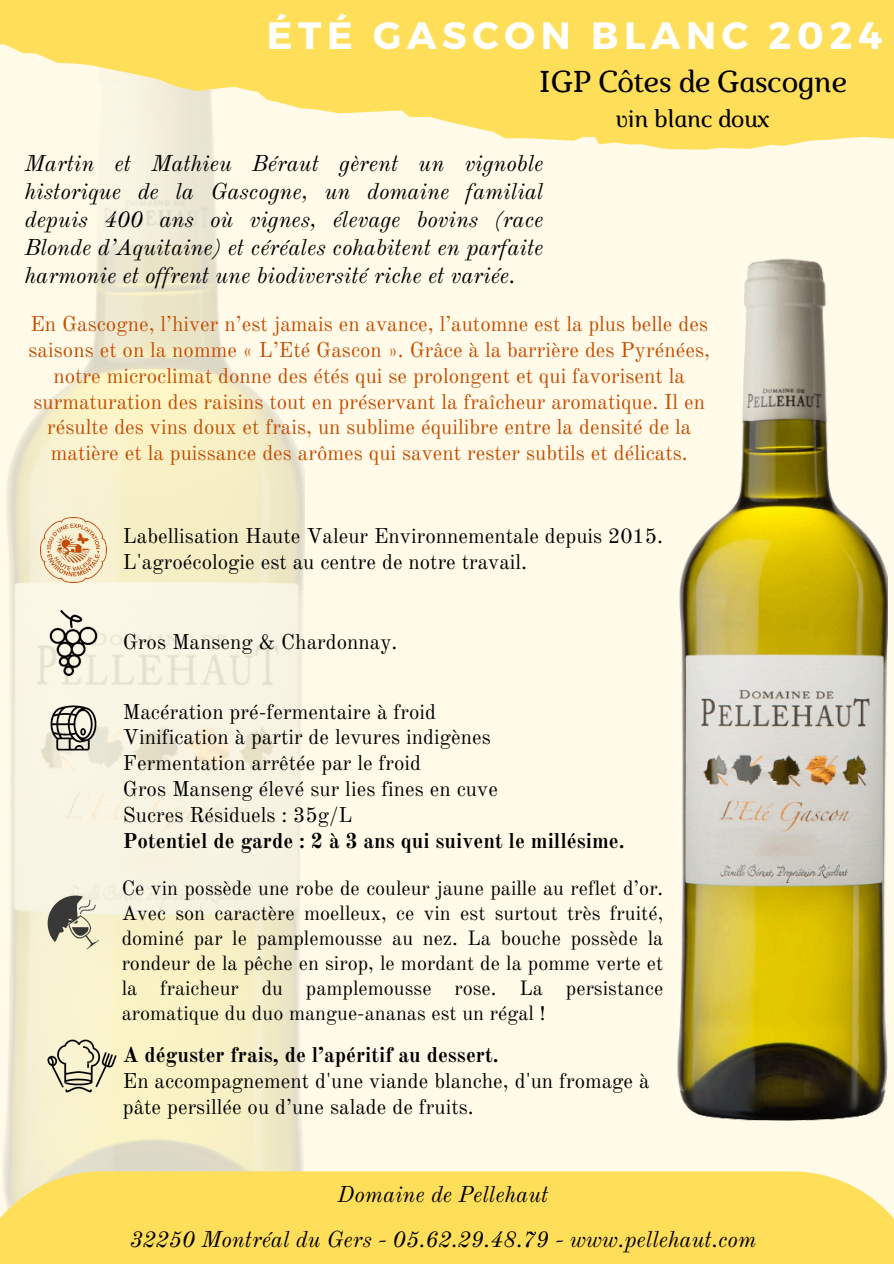
<style>
.page{position:relative;width:894px;height:1264px;background:#fff}
.page>*{position:absolute;margin:0;border:0;box-sizing:border-box;transform-origin:0 0}
.t1{font:700 38.1px "Montserrat";letter-spacing:.15em;color:#fff}
.t2{font:italic 30.15px "Marta";color:#000}
.t3{font:italic 24.15px "Marta";color:#000}
.t4{font:italic 22.5px/28.2px "Old Standard";color:#000;text-align:justify}
.t5{font:21px/25.8px "Old Standard";color:#c54d02;text-align:center}
.t6{font:21px/25.8px "Old Standard";color:#000}
.t7{font:700 21px "Old Standard";color:#000}
.t8{font:20.25px/24.9px "Old Standard";color:#000;text-align:justify}
</style>
<div class="page">
<div style="left:0;top:0;width:893px;height:1263px;background:#fffbe8"></div>
<img style="left:3px;top:150px;width:301px;height:1021px">
<img style="left:41px;top:517px;width:65px;height:66px">
<img style="left:41px;top:610px;width:65px;height:65px">
<img style="left:41px;top:695px;width:65px;height:65px">
<img style="left:41px;top:1031px;width:82px;height:70px">
<img style="left:41px;top:889px;width:65px;height:66px">
<img style="left:677px;top:258px;width:210px;height:862px">
<div style="left:0;top:1171px;width:893px;height:92px;background:#ffde59"></div>
<svg style="left:0;top:0;width:893px;height:150px;fill:#ffde59"></svg>
<p class="t1" style="left:267px;top:11px;width:616px">ÉTÉ GASCON BLANC 2024</p>
<p class="t2" style="left:539px;top:69px;width:309px">IGP Côtes de Gascogne</p>
<p class="t3" style="left:616px;top:109px;width:155px">vin blanc doux</p>
<p class="t4" style="left:25px;top:149px;width:520px">Martin et Mathieu Béraut gèrent un vignoble historique de la Gascogne, un domaine familial depuis 400 ans où vignes, élevage bovins (race Blonde d’Aquitaine) et céréales cohabitent en parfaite harmonie et offrent une biodiversité riche et variée.</p>
<p class="t5" style="left:29px;top:311px;width:682px">En Gascogne, l’hiver n’est jamais en avance, l’automne est la plus belle des saisons et on la nomme « L’Eté Gascon ». Grâce à la barrière des Pyrénées, notre microclimat donne des étés qui se prolongent et qui favorisent la surmaturation des raisins tout en préservant la fraîcheur aromatique. Il en résulte des vins doux et frais, un sublime équilibre entre la densité de la matière et la puissance des arômes qui savent rester subtils et délicats.</p>
<p class="t6" style="left:123px;top:523px;width:541px">Labellisation Haute Valeur Environnementale depuis 2015.</p>
<p class="t6" style="left:123px;top:549px;width:405px">L'agroécologie est au centre de notre travail.</p>
<h1 class="t6" style="left:123px;top:629px;width:276px">Gros Manseng &amp; Chardonnay.</h1>
<h2 class="t6" style="left:123px;top:698px;width:314px">Macération pré-fermentaire à froid</h2>
<p class="t6" style="left:123px;top:724px;width:369px">Vinification à partir de levures indigènes</p>
<p class="t6" style="left:123px;top:750px;width:300px">Fermentation arrêtée par le froid</p>
<p class="t6" style="left:123px;top:776px;width:376px">Gros Manseng élevé sur lies fines en cuve</p>
<p class="t6" style="left:123px;top:802px;width:231px">Sucres Résiduels : 35g/L</p>
<p class="t7" style="left:123px;top:828px;width:503px">Potentiel de garde : 2 à 3 ans qui suivent le millésime.</p>
<p class="t8" style="left:122px;top:875px;width:543px">Ce vin possède une robe de couleur jaune paille au reflet d’or.<br>Avec son caractère moelleux, ce vin est surtout très fruité, dominé par le pamplemousse au nez. La bouche possède la rondeur de la pêche en sirop, le mordant de la pomme verte et la fraicheur du pamplemousse rose. La persistance aromatique du duo mangue-ananas est un régal !</p>
<p class="t7" style="left:123px;top:1042px;width:377px">A déguster frais, de l’apéritif au dessert.</p>
<p class="t6" style="left:123px;top:1068px;width:528px">En accompagnement d'une viande blanche, d'un fromage à pâte persillée ou d’une salade de fruits.</p>
<p class="t4" style="left:337px;top:1180px;width:212px">Domaine de Pellehaut</p>
<p class="t4" style="left:130px;top:1224px;width:627px">32250 Montréal du Gers - 05.62.29.48.79 - www.pellehaut.com</p>
</div>
